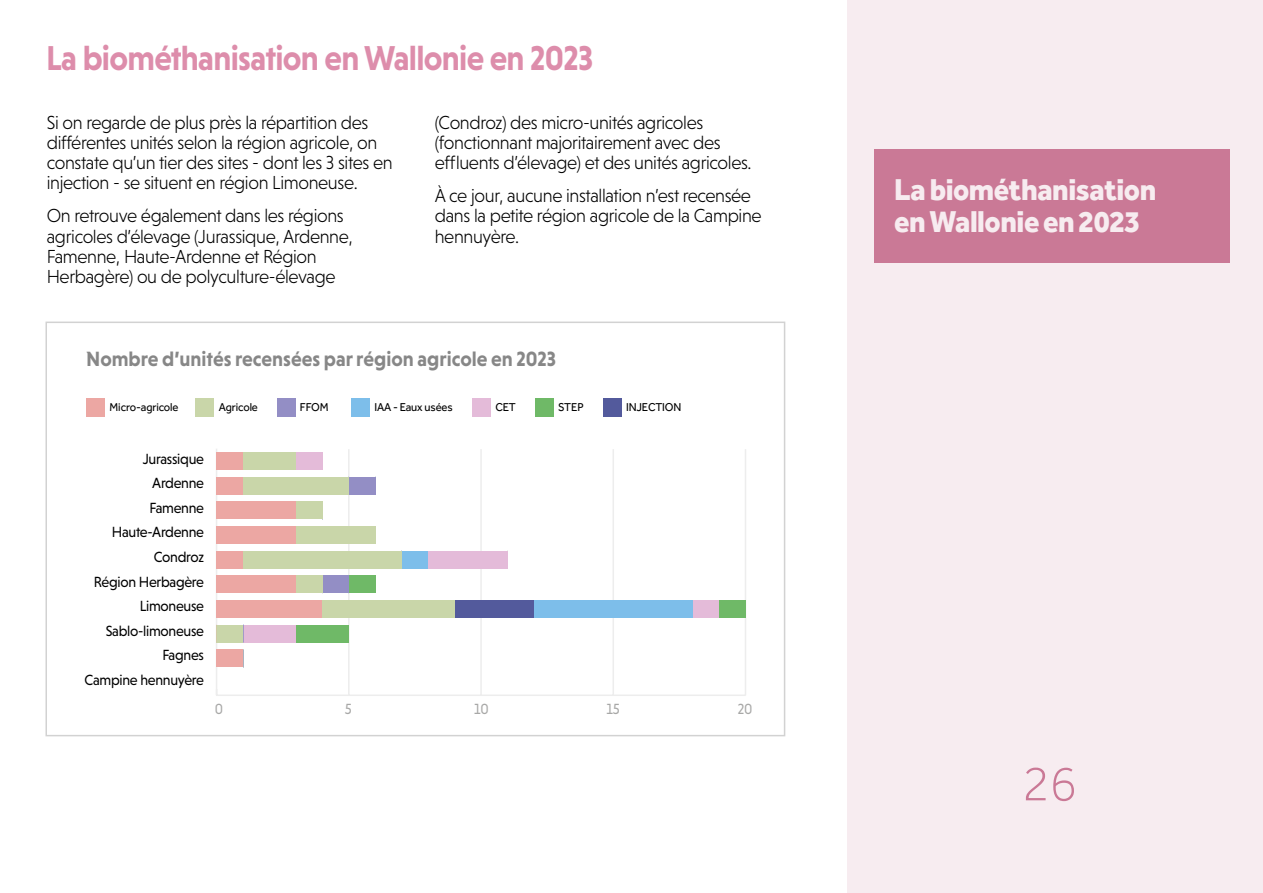
<style>
.page{position:relative;width:1263px;height:893px;background:#fff}
.page>*{position:absolute;margin:0;border:0;box-sizing:border-box;transform-origin:0 0}
.t1{font:300 50.55px "Effra";color:#ca7996}
.Titre_NIV_1{font:700 35.1px "Niveau Grotesk";letter-spacing:-.02em;color:#dd8dab;scale:.93 1}
.t2{font:800 31.2px/31.3px "Effra";letter-spacing:-.015em;color:#f7ecf0;scale:.93 1}
.titre_tableaux_et_graph{font:700 21px "Niveau Grotesk";color:#878787;scale:.95 1}
.Body_courant__align_grille{font:300 19.2px/20.2px "Niveau Grotesk";letter-spacing:-.02em;color:#000;scale:.95 1}
.Body_courant__align_grille-2{font:15px "Niveau Grotesk";letter-spacing:-.02em;color:#000;scale:.95 1}
.Body_courant__align_grille-3{font:15px "Niveau Grotesk";color:#a8a8a7;scale:.95 1}
.t3{font:11.85px "Effra";letter-spacing:-.01em;color:#000;scale:.95 1}
</style>
<div class="page">
<div style="left:847px;top:0;width:416px;height:893px;background:#f7ecf0"></div>
<div style="left:45px;top:322px;width:740px;height:414px;background:#fff;border:2px solid #d2d2d2"></div>
<hr style="left:217px;top:694px;width:528px;height:2px;background:#ededed">
<hr style="left:348px;top:449px;width:2px;height:246px;background:#ededed">
<hr style="left:480px;top:449px;width:2px;height:246px;background:#ededed">
<hr style="left:612px;top:449px;width:2px;height:246px;background:#ededed">
<hr style="left:745px;top:449px;width:1px;height:246px;background:#ededed">
<hr style="left:216px;top:449px;width:1px;height:246px;background:#ededed">
<div style="left:349px;top:575px;width:26px;height:18px;background:#6fb967"></div>
<div style="left:719px;top:600px;width:26px;height:17px;background:#6fb967"></div>
<div style="left:296px;top:625px;width:53px;height:17px;background:#6fb967"></div>
<div style="left:296px;top:452px;width:26px;height:18px;background:#e4bbd9"></div>
<div style="left:428px;top:551px;width:79px;height:17px;background:#e4bbd9"></div>
<div style="left:693px;top:600px;width:26px;height:18px;background:#e4bbd9"></div>
<div style="left:243px;top:625px;width:53px;height:17px;background:#e4bbd9"></div>
<div style="left:402px;top:551px;width:26px;height:17px;background:#7dbeea"></div>
<div style="left:534px;top:600px;width:159px;height:18px;background:#7dbeea"></div>
<div style="left:349px;top:477px;width:26px;height:17px;background:#938ec5"></div>
<div style="left:322px;top:575px;width:27px;height:18px;background:#938ec5"></div>
<div style="left:455px;top:600px;width:79px;height:18px;background:#535a9c"></div>
<div style="left:243px;top:452px;width:53px;height:18px;background:#c9d6a9"></div>
<div style="left:243px;top:477px;width:106px;height:17px;background:#c9d6a9"></div>
<div style="left:296px;top:501px;width:26px;height:18px;background:#c9d6a9"></div>
<div style="left:296px;top:526px;width:79px;height:18px;background:#c9d6a9"></div>
<div style="left:243px;top:551px;width:159px;height:17px;background:#c9d6a9"></div>
<div style="left:296px;top:575px;width:26px;height:18px;background:#c9d6a9"></div>
<div style="left:322px;top:600px;width:133px;height:18px;background:#c9d6a9"></div>
<div style="left:217px;top:625px;width:26px;height:17px;background:#c9d6a9"></div>
<div style="left:217px;top:452px;width:26px;height:18px;background:#eca7a3"></div>
<div style="left:217px;top:477px;width:26px;height:17px;background:#eca7a3"></div>
<div style="left:217px;top:501px;width:79px;height:18px;background:#eca7a3"></div>
<div style="left:217px;top:526px;width:79px;height:18px;background:#eca7a3"></div>
<div style="left:217px;top:551px;width:26px;height:17px;background:#eca7a3"></div>
<div style="left:217px;top:575px;width:79px;height:18px;background:#eca7a3"></div>
<div style="left:217px;top:600px;width:105px;height:18px;background:#eca7a3"></div>
<div style="left:217px;top:649px;width:26px;height:18px;background:#eca7a3"></div>
<div style="left:86px;top:398px;width:19px;height:19px;background:#eca7a3"></div>
<div style="left:196px;top:398px;width:18px;height:19px;background:#c9d6a9"></div>
<div style="left:277px;top:398px;width:19px;height:19px;background:#938ec5"></div>
<div style="left:351px;top:398px;width:19px;height:19px;background:#7dbeea"></div>
<div style="left:472px;top:398px;width:19px;height:19px;background:#e4bbd9"></div>
<div style="left:535px;top:398px;width:19px;height:19px;background:#6fb967"></div>
<div style="left:603px;top:398px;width:18px;height:19px;background:#535a9c"></div>
<div style="left:874px;top:149px;width:355px;height:113px;background:#ca7996"></div>
<p class="Titre_NIV_1" style="left:46px;top:37px;width:590px">La biométhanisation en Wallonie en 2023</p>
<p class="Body_courant__align_grille" style="left:47px;top:112px;width:365px">Si on regarde de plus près la répartition des différentes unités selon la région agricole, on constate qu’un tier des sites - dont les 3 sites en injection - se situent en région Limoneuse.</p>
<p class="Body_courant__align_grille" style="left:47px;top:206px;width:324px">On retrouve également dans les régions agricoles d’élevage (Jurassique, Ardenne, Famenne, Haute-Ardenne et Région Herbagère) ou de polyculture-élevage</p>
<p class="Body_courant__align_grille" style="left:435px;top:112px;width:335px">(Condroz) des micro-unités agricoles (fonctionnant majoritairement avec des effluents d’élevage) et des unités agricoles.</p>
<p class="Body_courant__align_grille" style="left:435px;top:185px;width:345px">À ce jour, aucune installation n’est recensée dans la petite région agricole de la Campine hennuyère.</p>
<p class="titre_tableaux_et_graph" style="left:86px;top:347px;width:496px">Nombre d’unités recensées par région agricole en 2023</p>
<p class="t3" style="left:110px;top:400px;width:74px">Micro-agricole</p>
<p class="t3" style="left:219px;top:400px;width:43px">Agricole</p>
<p class="t3" style="left:300px;top:400px;width:32px">FFOM</p>
<p class="t3" style="left:374px;top:400px;width:84px">IAA - Eaux usées</p>
<p class="t3" style="left:495px;top:400px;width:23px">CET</p>
<p class="t3" style="left:558px;top:400px;width:28px">STEP</p>
<p class="t3" style="left:626px;top:400px;width:60px">INJECTION</p>
<p class="Body_courant__align_grille-2" style="left:143px;top:450px;width:66px">Jurassique</p>
<p class="Body_courant__align_grille-2" style="left:152px;top:475px;width:56px">Ardenne</p>
<p class="Body_courant__align_grille-2" style="left:149px;top:499px;width:59px">Famenne</p>
<p class="Body_courant__align_grille-2" style="left:112px;top:524px;width:98px">Haute-Ardenne</p>
<p class="Body_courant__align_grille-2" style="left:154px;top:548px;width:54px">Condroz</p>
<p class="Body_courant__align_grille-2" style="left:94px;top:573px;width:117px">Région Herbagère</p>
<p class="Body_courant__align_grille-2" style="left:140px;top:598px;width:69px">Limoneuse</p>
<p class="Body_courant__align_grille-2" style="left:106px;top:622px;width:105px">Sablo-limoneuse</p>
<p class="Body_courant__align_grille-2" style="left:162px;top:647px;width:45px">Fagnes</p>
<p class="Body_courant__align_grille-2" style="left:85px;top:671px;width:127px">Campine hennuyère</p>
<p class="Body_courant__align_grille-3" style="left:215px;top:701px;width:10px">0</p>
<p class="Body_courant__align_grille-3" style="left:345px;top:701px;width:9px">5</p>
<p class="Body_courant__align_grille-3" style="left:474px;top:701px;width:17px">10</p>
<p class="Body_courant__align_grille-3" style="left:607px;top:701px;width:15px">15</p>
<p class="Body_courant__align_grille-3" style="left:738px;top:701px;width:17px">20</p>
<p class="t2" style="left:894px;top:173px;width:284px">La biométhanisation en Wallonie en 2023</p>
<p class="t1" style="left:1022px;top:755px;width:57px">26</p>
</div>
